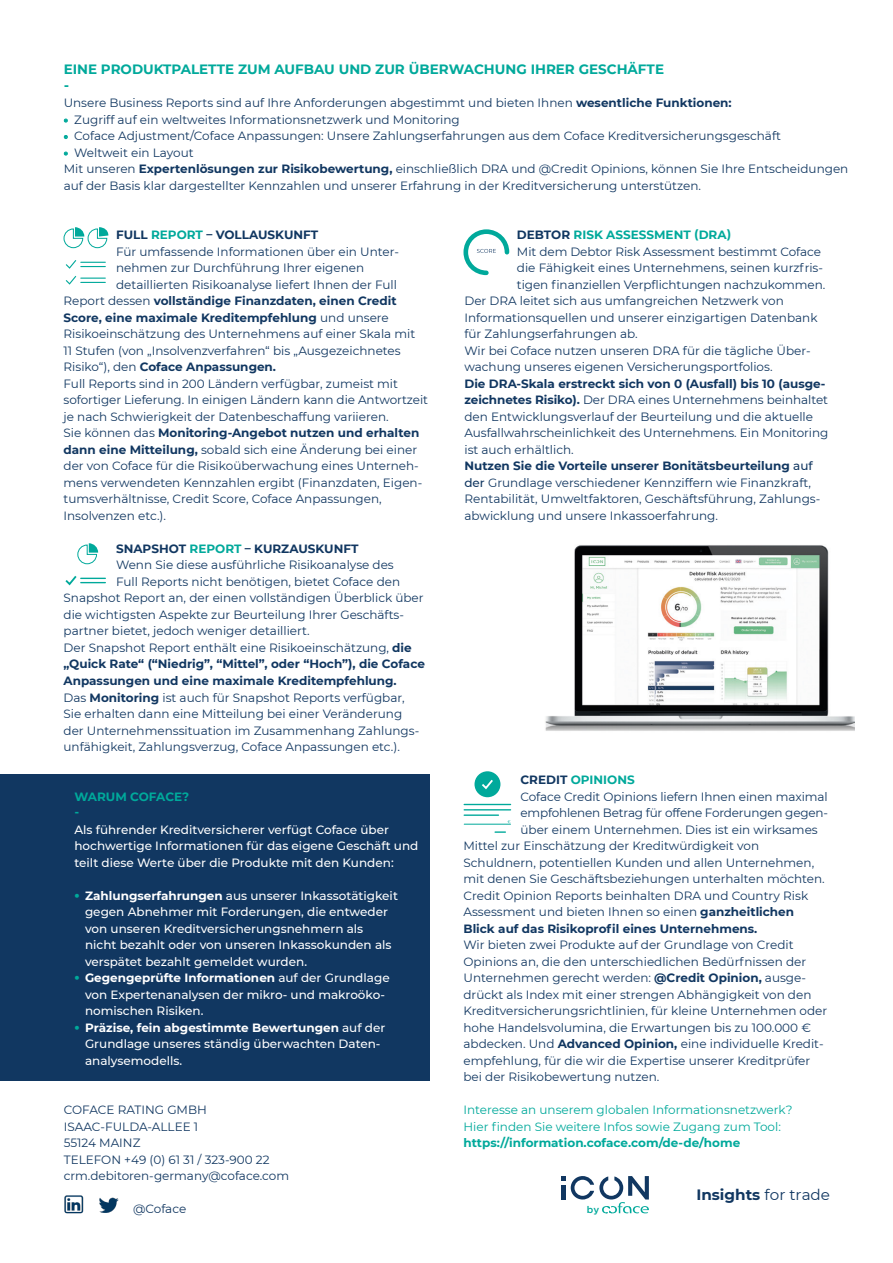
<style>
.page{position:relative;width:893px;height:1263px;background:#fff}
.page>*{position:absolute;margin:0;border:0;box-sizing:border-box;transform-origin:0 0}
.t1{font:700 15px "Montserrat";color:#113761}
.t2{font:700 13.5px "Montserrat";color:#00a99b}
.t3{font:12px/16.5px "Montserrat";color:#113761}
.t4{font:500 12px/16.5px "Montserrat";color:#fff}
.t5{font:700 12px/16.5px "Montserrat";color:#113761}
.t6{font:12px/16.5px "Montserrat";color:#00a99b}
.t7{font:700 12px "Montserrat";color:#fff}
.t8{font:700 12px "Montserrat";color:#00a99b}
.t9{font:500 9.75px "Gotham";color:#00a99b}
.s1{font-weight:700}
.s2{font-weight:700;color:#00a99b}
.s3{color:#113761}
.s4{font-weight:500}
.s5{color:#00a99b}
.s6{font-weight:400}
.s7{font-weight:900;color:#00a99b}
</style>
<div class="page">
<img style="left:545px;top:545px;width:310px;height:186px">
<div style="left:0;top:775px;width:429px;height:306px;background:#113761"></div>
<svg style="left:77px;top:543px;width:21px;height:21px"></svg>
<svg style="left:65px;top:575px;width:40px;height:11px"></svg>
<svg style="left:463px;top:229px;width:47px;height:47px"></svg>
<svg style="left:64px;top:227px;width:44px;height:21px"></svg>
<svg style="left:65px;top:260px;width:40px;height:25px"></svg>
<img style="left:64px;top:1195px;width:20px;height:19px">
<img style="left:99px;top:1197px;width:20px;height:16px">
<svg style="left:562px;top:1176px;width:87px;height:37px"></svg>
<div style="left:474px;top:771px;width:26px;height:26px;background:#00a99b;border-radius:50%"></div>
<hr style="left:464px;top:804px;width:47px;height:1px;background:#00a99b">
<hr style="left:464px;top:809px;width:47px;height:1px;background:#00a99b">
<hr style="left:464px;top:814px;width:34px;height:2px;background:#00a99b">
<svg style="left:495px;top:831px;width:10px;height:2px"></svg>
<hr style="left:464px;top:824px;width:47px;height:1px;background:#00a99b">
<svg style="left:482px;top:779px;width:11px;height:11px"></svg>
<p class="t2" style="left:64px;top:60px;width:602px">EINE PRODUKTPALETTE ZUM AUFBAU UND ZUR ÜBERWACHUNG IHRER GESCHÄFTE</p>
<p class="t2" style="left:64px;top:76px;width:7px">-</p>
<p class="t3" style="left:64px;top:94px;width:670px">Unsere Business Reports sind auf Ihre Anforderungen abgestimmt und bieten Ihnen <span class="s1">wesentliche Funktionen:</span></p>
<p class="t3" style="left:64px;top:111px;width:398px"><span class="s2">•</span> Zugriff auf ein weltweites Informationsnetzwerk und Monitoring</p>
<p class="t3" style="left:64px;top:127px;width:719px"><span class="s2">•</span> Coface Adjustment/Coface Anpassungen: Unsere Zahlungserfahrungen aus dem Coface Kreditversicherungsgeschäft</p>
<p class="t3" style="left:64px;top:144px;width:132px"><span class="s2">•</span> Weltweit ein Layout</p>
<p class="t3" style="left:64px;top:160px;width:786px">Mit unseren <span class="s1">Expertenlösungen zur Risikobewertung,</span> einschließlich DRA und @Credit Opinions, können Sie Ihre Entscheidungen auf der Basis klar dargestellter Kennzahlen und unserer Erfahrung in der Kreditversicherung unterstützen.</p>
<p class="t8" style="left:517px;top:226px;width:216px"><span class="s3">DEBTOR</span> RISK ASSESSMENT (DRA)</p>
<p class="t3" style="left:517px;top:243px;width:306px">Mit dem Debtor Risk Assessment bestimmt Coface</p>
<p class="t3" style="left:517px;top:259px;width:308px">die Fähigkeit eines Unternehmens, seinen kurzfris-</p>
<p class="t3" style="left:464px;top:276px;width:362px;text-indent:52px">tigen finanziellen Verpflichtungen nachzukommen.<br>Der DRA leitet sich aus umfangreichen Netzwerk von Informationsquellen und unserer einzigartigen Datenbank für Zahlungserfahrungen ab.</p>
<p class="t3" style="left:464px;top:342px;width:348px">Wir bei Coface nutzen unseren DRA für die tägliche Über&shy;wachung unseres eigenen Versicherungsportfolios.</p>
<p class="t5" style="left:464px;top:375px;width:362px">Die DRA-Skala erstreckt sich von 0 (Ausfall) bis 10 (ausge-</p>
<p class="t3" style="left:464px;top:391px;width:365px"><span class="s1">zeichnetes Risiko).</span> Der DRA eines Unternehmens beinhaltet</p>
<p class="t3" style="left:464px;top:408px;width:365px">den Entwicklungsverlauf der Beurteilung und die aktuelle<br>Ausfallwahrscheinlichkeit des Unternehmens. Ein Monitoring</p>
<p class="t3" style="left:464px;top:441px;width:111px">ist auch erhältlich.</p>
<p class="t3" style="left:464px;top:457px;width:357px"><span class="s1">Nutzen Sie die Vorteile unserer Bonitätsbeurteilung</span> <span class="s4">auf der</span> Grundlage verschiedener Kennziffern wie Finanzkraft, Rentabilität, Umweltfaktoren, Geschäftsführung, Zahlungs&shy;abwicklung und unsere Inkassoerfahrung.</p>
<p class="t5" style="left:116px;top:226px;width:204px">FULL <span class="s5">REPORT</span> – VOLLAUSKUNFT</p>
<p class="t3" style="left:116px;top:243px;width:284px">Für umfassende Informationen über ein Unter-</p>
<p class="t3" style="left:116px;top:259px;width:250px">nehmen zur Durchführung Ihrer eigenen</p>
<p class="t3" style="left:116px;top:276px;width:282px">detaillierten Risikoanalyse liefert Ihnen der Full</p>
<p class="t5" style="left:64px;top:292px;width:335px"><span class="s6">Report dessen</span> vollständige Finanzdaten, einen Credit</p>
<p class="t5" style="left:64px;top:309px;width:327px">Score, eine maximale Kreditempfehlung <span class="s6">und unsere</span></p>
<p class="t3" style="left:64px;top:325px;width:353px">Risikoeinschätzung des Unternehmens auf einer Skala mit</p>
<p class="t3" style="left:64px;top:342px;width:339px">11 Stufen (von „Insolvenzverfahren“ bis „Ausgezeichnetes</p>
<p class="t5" style="left:64px;top:358px;width:214px"><span class="s6">Risiko“), den</span> Coface Anpassungen.</p>
<p class="t3" style="left:64px;top:375px;width:336px">Full Reports sind in 200 Ländern verfügbar, zumeist mit</p>
<p class="t3" style="left:64px;top:391px;width:366px">sofortiger Lieferung. In einigen Ländern kann die Antwortzeit</p>
<p class="t3" style="left:64px;top:408px;width:327px">je nach Schwierigkeit der Datenbeschaffung variieren.</p>
<p class="t5" style="left:64px;top:424px;width:357px"><span class="s6">Sie können das</span> Monitoring-Angebot nutzen und erhalten</p>
<p class="t3" style="left:64px;top:441px;width:355px"><span class="s1">dann eine Mitteilung,</span> sobald sich eine Änderung bei einer</p>
<p class="t3" style="left:64px;top:457px;width:360px">der von Coface für die Risikoüberwachung eines Unterneh&shy;mens verwendeten Kennzahlen ergibt (Finanzdaten, Eigen-</p>
<p class="t3" style="left:64px;top:490px;width:320px">tumsverhältnisse, Credit Score, Coface Anpassungen,<br>Insolvenzen etc.).</p>
<p class="t5" style="left:116px;top:540px;width:244px">SNAPSHOT <span class="s5">REPORT</span> – KURZAUSKUNFT</p>
<p class="t3" style="left:116px;top:556px;width:279px">Wenn Sie diese ausführliche Risikoanalyse des</p>
<p class="t3" style="left:116px;top:573px;width:286px">Full Reports nicht benötigen, bietet Coface den</p>
<p class="t3" style="left:64px;top:589px;width:362px">Snapshot Report an, der einen vollständigen Überblick über</p>
<p class="t3" style="left:64px;top:606px;width:342px">die wichtigsten Aspekte zur Beurteilung Ihrer Geschäfts-</p>
<p class="t3" style="left:64px;top:622px;width:248px">partner bietet, jedoch weniger detailliert.</p>
<p class="t5" style="left:64px;top:639px;width:363px"><span class="s6">Der Snapshot Report enthält eine Risikoeinschätzung,</span> die „Quick Rate“ (“Niedrig”, “Mittel”, oder “Hoch”), die Coface<br>Anpassungen und eine maximale Kreditempfehlung.</p>
<p class="t3" style="left:64px;top:688px;width:357px">Das <span class="s1">Monitoring</span> ist auch für Snapshot Reports verfügbar, Sie erhalten dann eine Mitteilung bei einer Veränderung der Unternehmenssituation im Zusammenhang Zahlungs&shy;unfähigkeit, Zahlungsverzug, Coface Anpassungen etc.).</p>
<p class="t8" style="left:74px;top:787px;width:116px">WARUM COFACE?</p>
<p class="t8" style="left:74px;top:804px;width:6px">-</p>
<p class="t4" style="left:74px;top:820px;width:345px">Als führender Kreditversicherer verfügt Coface über hochwertige Informationen für das eigene Geschäft und teilt diese Werte über die Produkte mit den Kunden:</p>
<p class="t4" style="left:74px;top:886px;width:325px;text-align:center"><span class="s7">•</span> <span class="s1">Zahlungserfahrungen</span> aus unserer Inkassotätigkeit gegen Abnehmer mit Forderungen, die entweder</p>
<p class="t4" style="left:85px;top:919px;width:308px">von unseren Kreditversicherungsnehmern als nicht bezahlt oder von unseren Inkassokunden als verspätet bezahlt gemeldet wurden.</p>
<p class="t7" style="left:74px;top:969px;width:317px"><span class="s7">•</span> Gegengeprüfte Informationen <span class="s4">auf der Grundlage</span></p>
<p class="t4" style="left:85px;top:985px;width:301px">von Expertenanalysen der mikro- und makroöko&shy;nomischen Risiken.</p>
<p class="t7" style="left:74px;top:1018px;width:312px"><span class="s7">•</span> Präzise, fein abgestimmte Bewertungen <span class="s4">auf der</span></p>
<p class="t4" style="left:85px;top:1035px;width:297px">Grundlage unseres ständig überwachten Daten-</p>
<p class="t4" style="left:85px;top:1051px;width:99px">analysemodells.</p>
<p class="t8" style="left:520px;top:771px;width:116px"><span class="s3">CREDIT</span> OPINIONS</p>
<p class="t3" style="left:520px;top:787px;width:309px">Coface Credit Opinions liefern Ihnen einen maximal</p>
<p class="t3" style="left:520px;top:804px;width:309px">empfohlenen Betrag für offene Forderungen gegen-</p>
<p class="t3" style="left:463px;top:820px;width:363px;text-indent:57px">über einem Unternehmen. Dies ist ein wirksames Mittel zur Einschätzung der Kreditwürdigkeit von Schuldnern, potentiellen Kunden und allen Unternehmen, mit denen Sie Geschäftsbeziehungen unterhalten möchten.<br>Credit Opinion Reports beinhalten DRA und Country Risk Assessment und bieten Ihnen so einen <span class="s1">ganzheitlichen Blick auf das Risikoprofil eines Unternehmens.</span></p>
<p class="t3" style="left:463px;top:936px;width:344px">Wir bieten zwei Produkte auf der Grundlage von Credit<br>Opinions an, die den unterschiedlichen Bedürfnissen der</p>
<p class="t3" style="left:463px;top:969px;width:365px">Unternehmen gerecht werden: <span class="s1">@Credit Opinion,</span> ausge&shy;drückt als Index mit einer strengen Abhängigkeit von den Kreditversicherungsrichtlinien, für kleine Unternehmen oder hohe Handelsvolumina, die Erwartungen bis zu 100.000 €</p>
<p class="t3" style="left:463px;top:1035px;width:362px">abdecken. Und <span class="s1">Advanced Opinion,</span> eine individuelle Kredit&shy;empfehlung, für die wir die Expertise unserer Kreditprüfer bei der Risikobewertung nutzen.</p>
<p class="t6" style="left:463px;top:1101px;width:331px">Interesse an unserem globalen Informationsnetzwerk?<br>Hier finden Sie weitere Infos sowie Zugang zum Tool: <span class="s1">https://information.coface.com/de-de/home</span></p>
<p class="t3" style="left:64px;top:1101px;width:145px">COFACE RATING GMBH</p>
<p class="t3" style="left:64px;top:1117px;width:136px">ISAAC-FULDA-ALLEE 1</p>
<p class="t3" style="left:64px;top:1134px;width:78px">55124 MAINZ</p>
<p class="t3" style="left:64px;top:1150px;width:207px">TELEFON +49 (0) 61 31 / 323-900 22</p>
<p class="t3" style="left:64px;top:1167px;width:227px">crm.debitoren-germany@coface.com</p>
<p class="t3" style="left:133px;top:1200px;width:55px">@Coface</p>
<p class="t9" style="left:587px;top:1203px;width:14px">by</p>
<p class="t1" style="left:696px;top:1183px;width:135px">Insights <span class="s6">for trade</span></p>
</div>
